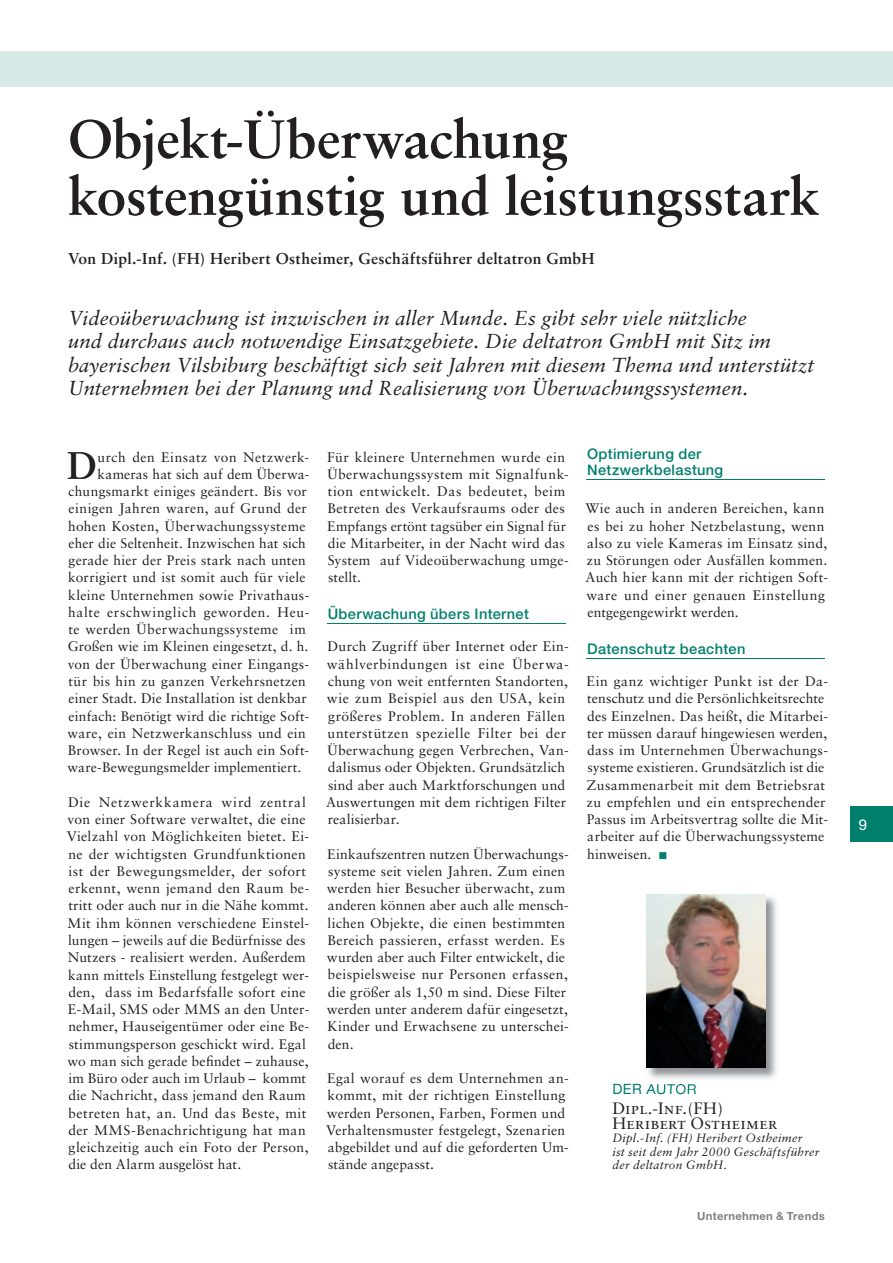
<style>
.page{position:relative;width:893px;height:1263px;background:#fff}
.page>*{position:absolute;margin:0;border:0;box-sizing:border-box;transform-origin:0 0}
.t1{font:700 54px/57px "Sabon";letter-spacing:-.005em;color:#231f20}
.t2{font:700 38.55px "Sabon";color:#231f20}
.t3{font:italic 20.25px/23.2px "Sabon";letter-spacing:.005em;color:#231f20}
.t4{font:16.5px/15px "Sabon Roman SC";letter-spacing:.02em;color:#231f20}
.t5{font:700 15.75px "Sabon";letter-spacing:.025em;color:#231f20}
.t6{font:15px "Helvetica Neue";color:#fff}
.t7{font:500 14.7px/16.5px "Helvetica Neue";letter-spacing:.025em;color:#00806c}
.t8{font:14.25px "Helvetica Neue";letter-spacing:.035em;color:#00806c}
.t9{font:13.8px/17.2px "Sabon";letter-spacing:.02em;color:#231f20}
.t10{font:13.8px "Sabon";letter-spacing:.045em;color:#231f20}
.t11{font:italic 12px/13.5px "Sabon";letter-spacing:.025em;color:#231f20}
.t12{font:700 11.25px "Helvetica Neue";letter-spacing:.025em;color:#808285}
.s1{color:#00806c}
</style>
<div class="page">
<div style="left:0;top:51px;width:893px;height:35px;background:#d6e9e6"></div>
<div style="left:850px;top:807px;width:43px;height:35px;background:#00806c"></div>
<hr style="left:327px;top:623px;width:239px;height:1px;background:#00806c">
<hr style="left:587px;top:479px;width:238px;height:1px;background:#00806c">
<hr style="left:587px;top:658px;width:238px;height:1px;background:#00806c">
<img style="left:646px;top:896px;width:131px;height:183px">
<img style="left:648px;top:1084px;width:48px;height:5px">
<img style="left:646px;top:894px;width:120px;height:173px">
<h1 class="t1" style="left:68px;top:109px;width:753px">Objekt-Überwachung kostengünstig und leistungsstark</h1>
<p class="t5" style="left:68px;top:248px;width:528px">Von Dipl.-Inf. (FH) Heribert Ostheimer, Geschäftsführer deltatron GmbH</p>
<p class="t3" style="left:68px;top:306px;width:747px">Videoüberwachung ist inzwischen in aller Munde. Es gibt sehr viele nützliche<br>und durchaus auch notwendige Einsatzgebiete. Die deltatron GmbH mit Sitz im bayerischen Vilsbiburg beschäftigt sich seit Jahren mit diesem Thema und unterstützt Unternehmen bei der Planung und Realisierung von Überwachungssystemen.</p>
<h2 class="t2" style="left:67px;top:441px;width:31px">D</h2>
<p class="t9" style="left:98px;top:448px;width:213px">urch den Einsatz von Netzwerk-</p>
<p class="t9" style="left:98px;top:465px;width:213px">kameras hat sich auf dem Überwa-</p>
<p class="t9" style="left:69px;top:482px;width:240px">chungsmarkt einiges geändert. Bis vor</p>
<p class="t9" style="left:69px;top:500px;width:240px">einigen Jahren waren, auf Grund der</p>
<p class="t9" style="left:68px;top:517px;width:239px">hohen Kosten, Überwachungssysteme</p>
<p class="t9" style="left:69px;top:534px;width:239px">eher die Seltenheit. Inzwischen hat sich</p>
<p class="t9" style="left:69px;top:552px;width:239px">gerade hier der Preis stark nach unten</p>
<p class="t9" style="left:68px;top:569px;width:239px">korrigiert und ist somit auch für viele</p>
<p class="t9" style="left:68px;top:586px;width:242px">kleine Unternehmen sowie Privathaus-</p>
<p class="t10" style="left:68px;top:604px;width:242px">halte erschwinglich geworden. Heu-</p>
<p class="t9" style="left:68px;top:621px;width:239px">te werden Überwachungssysteme im</p>
<p class="t9" style="left:68px;top:638px;width:242px">Großen wie im Kleinen eingesetzt, d. h.</p>
<p class="t9" style="left:68px;top:655px;width:243px">von der Überwachung einer Eingangs-</p>
<p class="t9" style="left:68px;top:672px;width:239px">tür bis hin zu ganzen Verkehrsnetzen</p>
<p class="t9" style="left:69px;top:690px;width:240px">einer Stadt. Die Installation ist denkbar</p>
<p class="t9" style="left:69px;top:707px;width:242px">einfach: Benötigt wird die richtige Soft-</p>
<p class="t9" style="left:68px;top:724px;width:240px">ware, ein Netzwerkanschluss und ein</p>
<p class="t9" style="left:68px;top:741px;width:243px">Browser. In der Regel ist auch ein Soft-</p>
<p class="t9" style="left:68px;top:759px;width:235px">ware-Bewegungsmelder implementiert.</p>
<p class="t9" style="left:67px;top:793px;width:244px">Die Netzwerkkamera wird zentral von einer Software verwaltet, die eine Vielzahl von Möglichkeiten bietet. Ei&shy;ne der wichtigsten Grundfunktionen ist der Bewegungsmelder, der sofort erkennt, wenn jemand den Raum be&shy;tritt oder auch nur in die Nähe kommt.<br>Mit ihm können verschiedene Einstel&shy;lungen – jeweils auf die Bedürfnisse des Nutzers - realisiert werden. Außerdem kann mittels Einstellung festgelegt wer&shy;den, dass im Bedarfsfalle sofort eine E-Mail, SMS oder MMS an den Unter&shy;nehmer, Hauseigentümer oder eine Be&shy;stimmungsperson geschickt wird. Egal wo man sich gerade befindet – zuhause, im Büro oder auch im Urlaub – kommt die Nachricht, dass jemand den Raum betreten hat, an. Und das Beste, mit der MMS-Benachrichtigung hat man gleichzeitig auch ein Foto der Person, die den Alarm ausgelöst hat.</p>
<p class="t9" style="left:327px;top:448px;width:243px">Für kleinere Unternehmen wurde ein Überwachungssystem mit Signalfunk&shy;tion entwickelt. Das bedeutet, beim Betreten des Verkaufsraums oder des Empfangs ertönt tagsüber ein Signal für die Mitarbeiter, in der Nacht wird das System auf Videoüberwachung umge&shy;stellt.</p>
<p class="t7" style="left:328px;top:605px;width:203px">Überwachung übers Internet</p>
<p class="t9" style="left:326px;top:638px;width:244px">Durch Zugriff über Internet oder Ein&shy;wählverbindungen ist eine Überwa&shy;chung von weit entfernten Standorten, wie zum Beispiel aus den USA, kein größeres Problem. In anderen Fällen unterstützen spezielle Filter bei der Überwachung gegen Verbrechen, Van&shy;dalismus oder Objekten. Grundsätzlich sind aber auch Marktforschungen und Auswertungen mit dem richtigen Filter realisierbar.</p>
<p class="t9" style="left:327px;top:845px;width:243px">Einkaufszentren nutzen Überwachungs&shy;systeme seit vielen Jahren. Zum einen werden hier Besucher überwacht, zum anderen können aber auch alle mensch&shy;lichen Objekte, die einen bestimmten Bereich passieren, erfasst werden. Es wurden aber auch Filter entwickelt, die beispielsweise nur Personen erfassen, die größer als 1,50 m sind. Diese Filter werden unter anderem dafür eingesetzt, Kinder und Erwachsene zu unterschei&shy;den.</p>
<p class="t9" style="left:326px;top:1069px;width:244px">Egal worauf es dem Unternehmen an&shy;kommt, mit der richtigen Einstellung werden Personen, Farben, Formen und Verhaltensmuster festgelegt, Szenarien abgebildet und auf die geforderten Um&shy;stände angepasst.</p>
<p class="t7" style="left:587px;top:445px;width:138px">Optimierung der<br>Netzwerkbelastung</p>
<p class="t9" style="left:585px;top:500px;width:244px">Wie auch in anderen Bereichen, kann es bei zu hoher Netzbelastung, wenn also zu viele Kameras im Einsatz sind, zu Störungen oder Ausfällen kommen.<br>Auch hier kann mit der richtigen Soft&shy;ware und einer genauen Einstellung entgegengewirkt werden.</p>
<p class="t7" style="left:587px;top:640px;width:160px">Datenschutz beachten</p>
<p class="t9" style="left:587px;top:672px;width:243px">Ein ganz wichtiger Punkt ist der Da&shy;tenschutz und die Persönlichkeitsrechte des Einzelnen. Das heißt, die Mitarbei&shy;ter müssen darauf hingewiesen werden, dass im Unternehmen Überwachungs&shy;systeme existieren. Grundsätzlich ist die Zusammenarbeit mit dem Betriebsrat zu empfehlen und ein entsprechender Passus im Arbeitsvertrag sollte die Mit&shy;arbeiter auf die Überwachungssysteme hinweisen. <span class="s1">■</span></p>
<p class="t8" style="left:612px;top:1081px;width:86px">DER AUTOR</p>
<p class="t4" style="left:612px;top:1100px;width:166px">Dipl.-Inf.(FH)<br>Heribert Ostheimer</p>
<p class="t11" style="left:612px;top:1131px;width:209px">Dipl.-Inf. (FH) Heribert Ostheimer<br>ist seit dem Jahr 2000 Geschäftsführer der deltatron GmbH.</p>
<p class="t12" style="left:697px;top:1209px;width:129px">Unternehmen &amp; Trends</p>
<p class="t6" style="left:859px;top:815px;width:10px">9</p>
</div>
